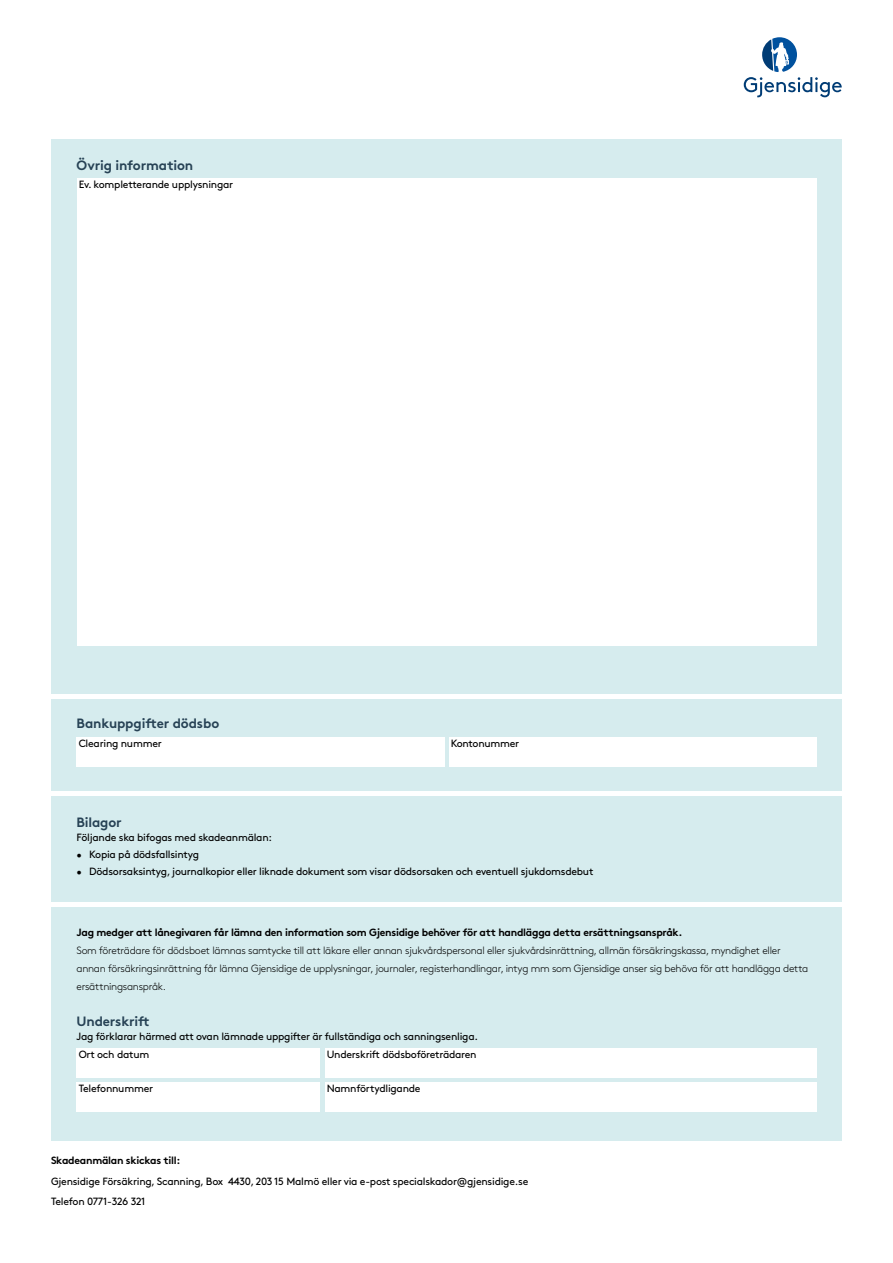
<style>
.page{position:relative;width:893px;height:1263px;background:#fff}
.page>*{position:absolute;margin:0;border:0;box-sizing:border-box;transform-origin:0 0}
.t1{font:13.5px "Gjen Brown OT Bold Alt";letter-spacing:-.01em;color:#274255}
.t2{font:10.5px/20.7px "Gjen Brown OT";letter-spacing:-.025em;color:#000}
.t3{font:300 10.5px/18px "Gjen Brown OT";letter-spacing:-.025em;color:#000}
.t4{font:700 10.5px "Gjen Brown OT";letter-spacing:-.025em;color:#000}
.s1{font-weight:300}
</style>
<div class="page">
<div style="left:51px;top:139px;width:791px;height:1001px;background:#d6ecee"></div>
<svg style="left:744px;top:37px;width:98px;height:60px"></svg>
<div style="left:77px;top:178px;width:739px;height:467px;background:#fff"></div>
<div style="left:51px;top:791px;width:791px;height:5px;background:#fff"></div>
<div style="left:51px;top:694px;width:791px;height:5px;background:#fff"></div>
<hr style="left:51px;top:902px;width:791px;height:4px;background:#fff">
<div style="left:77px;top:1048px;width:243px;height:30px;background:#fff"></div>
<div style="left:77px;top:1082px;width:243px;height:30px;background:#fff"></div>
<div style="left:325px;top:1048px;width:491px;height:30px;background:#fff"></div>
<div style="left:325px;top:1082px;width:491px;height:30px;background:#fff"></div>
<div style="left:77px;top:737px;width:368px;height:30px;background:#fff"></div>
<div style="left:449px;top:737px;width:367px;height:30px;background:#fff"></div>
<p class="t1" style="left:77px;top:154px;width:118px">Övrig information</p>
<p class="t2" style="left:79px;top:173px;width:156px">Ev. kompletterande upplysningar</p>
<p class="t1" style="left:77px;top:713px;width:144px">Bankuppgifter dödsbo</p>
<p class="t2" style="left:79px;top:732px;width:85px">Clearing nummer</p>
<p class="t2" style="left:451px;top:732px;width:70px">Kontonummer</p>
<p class="t1" style="left:77px;top:811px;width:47px">Bilagor</p>
<p class="t2" style="left:77px;top:826px;width:197px">Följande ska bifogas med skadeanmälan:</p>
<p class="t2" style="left:77px;top:843px;width:124px"><span class="s1">•</span> Kopia på dödsfallsintyg</p>
<p class="t2" style="left:77px;top:860px;width:518px"><span class="s1">•</span> Dödsorsaksintyg, journalkopior eller liknade dokument som visar dödsorsaken och eventuell sjukdomsdebut</p>
<p class="t4" style="left:77px;top:924px;width:607px">Jag medger att lånegivaren får lämna den information som Gjensidige behöver för att handlägga detta ersättningsanspråk.</p>
<p class="t3" style="left:77px;top:941px;width:733px">Som företrädare för dödsboet lämnas samtycke till att läkare eller annan sjukvårdspersonal eller sjukvårdsinrättning, allmän försäkringskassa, myndighet eller annan försäkringsinrättning får lämna Gjensidige de upplysningar, journaler, registerhandlingar, intyg mm som Gjensidige anser sig behöva för att handlägga detta ersättningsanspråk.</p>
<p class="t1" style="left:77px;top:1010px;width:75px">Underskrift</p>
<p class="t2" style="left:77px;top:1025px;width:403px">Jag förklarar härmed att ovan lämnade uppgifter är fullständiga och sanningsenliga.</p>
<p class="t2" style="left:79px;top:1043px;width:72px">Ort och datum</p>
<p class="t2" style="left:79px;top:1077px;width:76px">Telefonnummer</p>
<p class="t2" style="left:327px;top:1043px;width:151px">Underskrift dödsboföreträdaren</p>
<p class="t2" style="left:327px;top:1077px;width:95px">Namnförtydligande</p>
<p class="t4" style="left:51px;top:1152px;width:131px">Skadeanmälan skickas till:</p>
<p class="t2" style="left:51px;top:1170px;width:479px">Gjensidige Försäkring, Scanning, Box 4430, 203 15 Malmö eller via e-post specialskador@gjensidige.se<br>Telefon 0771-326 321</p>
</div>
